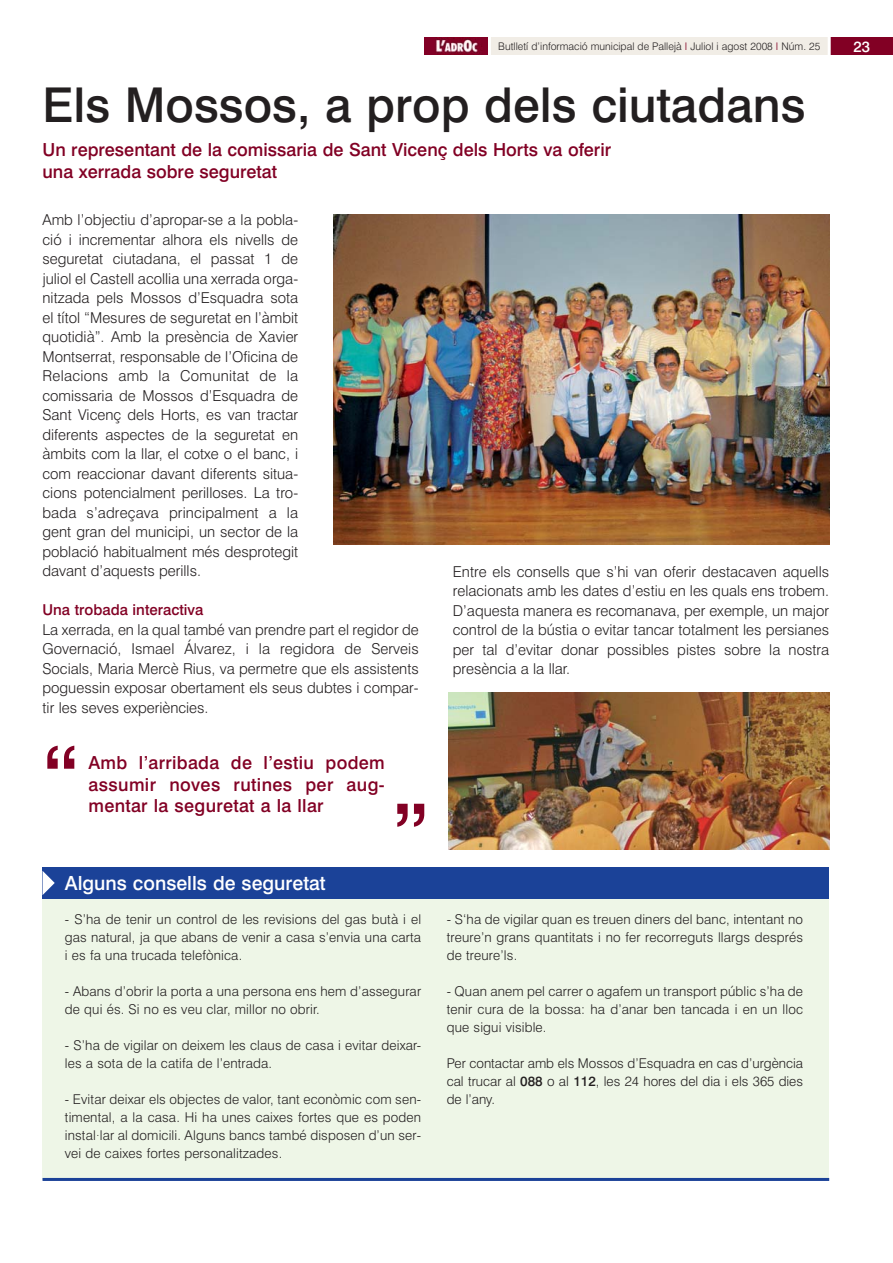
<style>
.page{position:relative;width:893px;height:1263px;background:#fff}
.page>*{position:absolute;margin:0;border:0;box-sizing:border-box;transform-origin:0 0}
.t1{font:500 90px "Swiss 721 BT";color:#820024}
.t2{font:500 48px "Swiss 721 BT";color:#231f20}
.t3{font:500 19.5px "Swiss 721 BT";color:#fff}
.t4{font:500 18px/21.6px "Swiss 721 BT";color:#820024}
.t5{font:500 18px/21.6px "Swiss 721 BT";letter-spacing:.02em;color:#820024}
.t6{font:300 15px/19.5px "Swiss 721 BT";color:#231f20;text-align:justify}
.t7{font:500 15px "Swiss 721 BT";color:#820024}
.t8{font:500 15px "Swiss 721 BT";color:#fff}
.t9{font:300 13.5px/18px "Swiss 721 BT";letter-spacing:.01em;color:#231f20;text-align:justify}
.t10{font:300 10.5px "Swiss 721 BT";color:#231f20}
.s1{color:#820024}
.s2{font-weight:500}
</style>
<div class="page">
<div style="left:490px;top:38px;width:339px;height:17px;background:#f1ede6"></div>
<div style="left:829px;top:38px;width:64px;height:17px;background:#820024"></div>
<hr style="left:828px;top:36px;width:3px;height:25px;background:#fff">
<hr style="left:488px;top:34px;width:3px;height:25px;background:#fff">
<img style="left:425px;top:38px;width:62px;height:17px">
<img style="left:333px;top:214px;width:496px;height:330px">
<img style="left:449px;top:693px;width:380px;height:156px">
<div style="left:43px;top:896px;width:786px;height:284px;background:#eef6e7"></div>
<div style="left:43px;top:867px;width:786px;height:32px;background:#1b4298"></div>
<svg style="left:43px;top:871px;width:12px;height:24px"></svg>
<hr style="left:43px;top:1178px;width:786px;height:3px;background:#1b4298">
<p class="t10" style="left:498px;top:43px;width:324px">Butlletí d’informació municipal de Pallejà <span class="s1">I</span> Juliol i agost 2008 <span class="s1">I</span> Núm. 25</p>
<p class="t8" style="left:853px;top:41px;width:18px">23</p>
<h2 class="t2" style="left:43px;top:87px;width:765px">Els Mossos, a prop dels ciutadans</h2>
<p class="t4" style="left:43px;top:141px;width:570px">Un representant de la comissaria de Sant Vicenç dels Horts va oferir una xerrada sobre seguretat</p>
<p class="t6" style="left:43px;top:212px;width:257px">Amb l’objectiu d’apropar-se a la pobla&shy;ció i incrementar alhora els nivells de seguretat ciutadana, el passat 1 de juliol el Castell acollia una xerrada orga&shy;nitzada pels Mossos d’Esquadra sota el títol “Mesures de seguretat en l’àmbit quotidià”. Amb la presència de Xavier Montserrat, responsable de l’Oficina de Relacions amb la Comunitat de la comissaria de Mossos d’Esquadra de Sant Vicenç dels Horts, es van tractar diferents aspectes de la seguretat en àmbits com la llar, el cotxe o el banc, i com reaccionar davant diferents situa&shy;cions potencialment perilloses. La tro&shy;bada s’adreçava principalment a la gent gran del municipi, un sector de la població habitualment més desprotegit davant d’aquests perills.</p>
<p class="t7" style="left:43px;top:605px;width:162px">Una trobada interactiva</p>
<p class="t6" style="left:43px;top:621px;width:378px">La xerrada, en la qual també van prendre part el regidor de Governació, Ismael Álvarez, i la regidora de Serveis Socials, Maria Mercè Rius, va permetre que els assistents poguessin exposar obertament els seus dubtes i compar&shy;tir les seves experiències.</p>
<h1 class="t1" style="left:42px;top:747px;width:40px">“</h1>
<p class="t4" style="left:88px;top:754px;width:298px">Amb l’arribada de l’estiu podem</p>
<p class="t5" style="left:88px;top:775px;width:298px">assumir noves rutines per aug&shy;mentar la seguretat a la llar</p>
<h1 class="t1" style="left:430px;top:825px;width:40px;rotate:-180deg">“</h1>
<h3 class="t3" style="left:65px;top:876px;width:262px">Alguns consells de seguretat</h3>
<p class="t9" style="left:65px;top:912px;width:358px">- S’ha de tenir un control de les revisions del gas butà i el gas natural, ja que abans de venir a casa s’envia una carta i es fa una trucada telefònica.</p>
<p class="t9" style="left:65px;top:984px;width:358px">- Abans d’obrir la porta a una persona ens hem d’assegurar de qui és. Si no es veu clar, millor no obrir.</p>
<p class="t9" style="left:65px;top:1038px;width:358px">- S’ha de vigilar on deixem les claus de casa i evitar deixar&shy;les a sota de la catifa de l’entrada.</p>
<p class="t9" style="left:65px;top:1092px;width:358px">- Evitar deixar els objectes de valor, tant econòmic com sen&shy;timental, a la casa. Hi ha unes caixes fortes que es poden instal·lar al domicili. Alguns bancs també disposen d’un ser&shy;vei de caixes fortes personalitzades.</p>
<p class="t6" style="left:453px;top:563px;width:378px">Entre els consells que s’hi van oferir destacaven aquells relacionats amb les dates d’estiu en les quals ens trobem.<br>D’aquesta manera es recomanava, per exemple, un major control de la bústia o evitar tancar totalment les persianes per tal d’evitar donar possibles pistes sobre la nostra presència a la llar.</p>
<p class="t9" style="left:447px;top:912px;width:358px">- S‘ha de vigilar quan es treuen diners del banc, intentant no treure’n grans quantitats i no fer recorreguts llargs després de treure’ls.</p>
<p class="t9" style="left:447px;top:984px;width:358px">- Quan anem pel carrer o agafem un transport públic s’ha de tenir cura de la bossa: ha d’anar ben tancada i en un lloc que sigui visible.</p>
<p class="t9" style="left:447px;top:1056px;width:358px">Per contactar amb els Mossos d’Esquadra en cas d’urgència cal trucar al <span class="s2">088</span> o al <span class="s2">112</span>, les 24 hores del dia i els 365 dies de l’any.</p>
</div>
